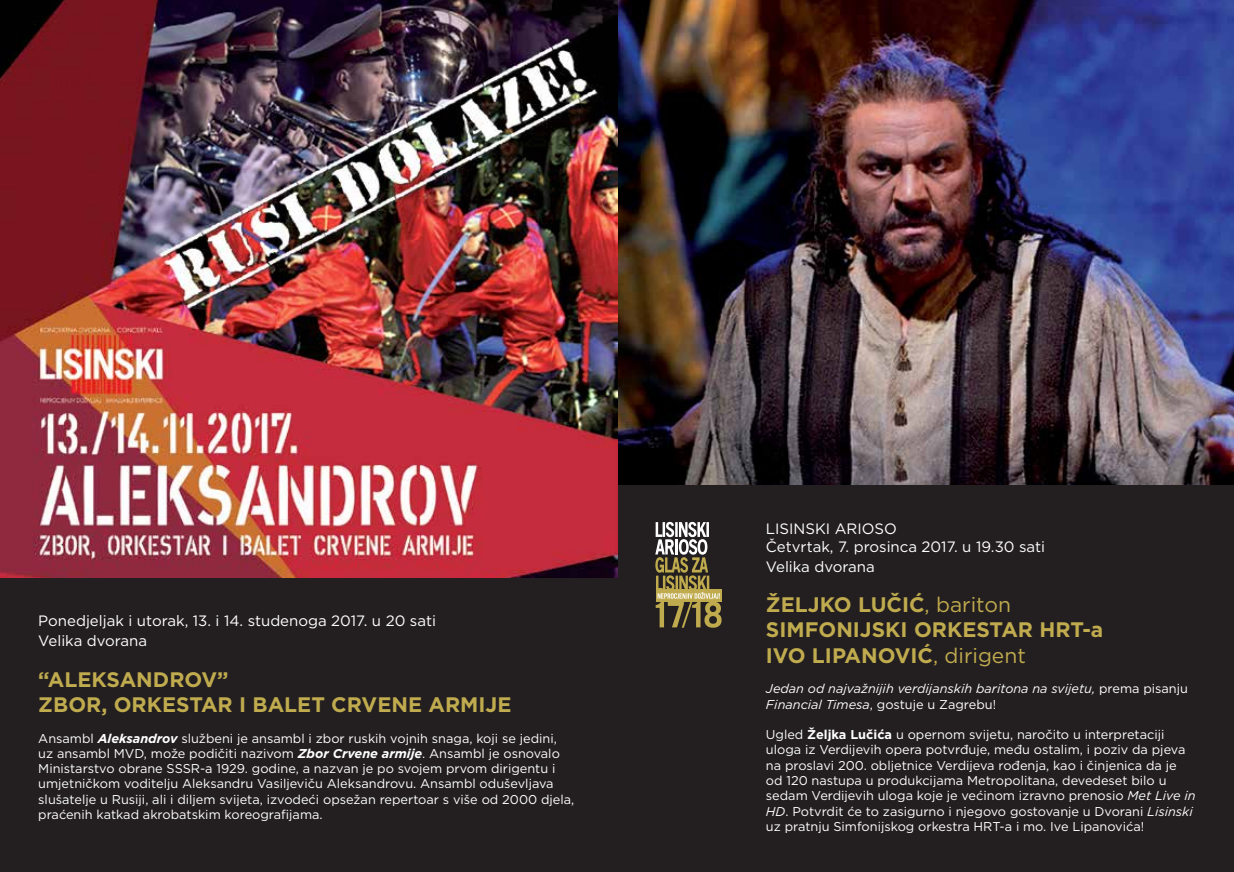
<style>
.page{position:relative;width:1234px;height:872px;background:#fff}
.page>*{position:absolute;margin:0;border:0;box-sizing:border-box;transform-origin:0 0}
.t1{font:700 21px/25.2px "Gotham";color:#c0ab4e}
.t2{font:15px/18px "Gotham";color:#fff}
.t3{font:12.75px/15.3px "Gotham";color:#fff}
.t4{font:italic 12.75px/15.3px "Gotham";color:#fff}
.s1{font-weight:700;font-style:italic}
.s2{font-weight:400}
.s3{font-style:normal}
.s4{font-weight:700}
.s5{font-style:italic}
</style>
<div class="page">
<img style="left:617px;top:0;width:616px;height:486px">
<div style="left:617px;top:486px;width:616px;height:386px;background:#231f20"></div>
<svg style="left:655px;top:522px;width:66px;height:105px"></svg>
<img style="left:0;top:0;width:617px;height:578px">
<div style="left:0;top:578px;width:617px;height:294px;background:#231f20"></div>
<p class="t2" style="left:38px;top:611px;width:399px;line-height:19.8px">Ponedjeljak i utorak, 13. i 14. studenoga 2017. u 20 sati<br>Velika dvorana</p>
<h1 class="t1" style="left:38px;top:666px;width:474px">“ALEKSANDROV”<br>ZBOR, ORKESTAR I BALET CRVENE ARMIJE</h1>
<p class="t3" style="left:38px;top:730px;width:537px">Ansambl <span class="s1">Aleksandrov</span> službeni je ansambl i zbor ruskih vojnih snaga, koji se jedini, uz ansambl MVD, može podičiti nazivom <span class="s1">Zbor Crvene armije</span>. Ansambl je osnovalo Ministarstvo obrane SSSR-a 1929. godine, a nazvan je po svojem prvom dirigentu i umjetničkom voditelju Aleksandru Vasiljeviču Aleksandrovu. Ansambl oduševljava slušatelje u Rusiji, ali i diljem svijeta, izvodeći opsežan repertoar s više od 2000 djela, praćenih katkad akrobatskim koreografijama.</p>
<p class="t2" style="left:765px;top:519px;width:281px">LISINSKI ARIOSO<br>Četvrtak, 7. prosinca 2017. u 19.30 sati</p>
<p class="t2" style="left:765px;top:557px;width:110px">Velika dvorana</p>
<h1 class="t1" style="left:765px;top:592px;width:339px">ŽELJKO LUČIĆ<span class="s2">, bariton<br></span>SIMFONIJSKI ORKESTAR HRT-a<br>IVO LIPANOVIĆ<span class="s2">, dirigent</span></h1>
<p class="t4" style="left:765px;top:681px;width:423px">Jedan od najvažnijih verdijanskih baritona na svijetu, <span class="s3">prema pisanju<br></span>Financial Timesa<span class="s3">, gostuje u Zagrebu!</span></p>
<p class="t3" style="left:765px;top:726px;width:431px">Ugled <span class="s4">Željka Lučića</span> u opernom svijetu, naročito u interpretaciji uloga iz Verdijevih opera potvrđuje, među ostalim, i poziv da pjeva na proslavi 200. obljetnice Verdijeva rođenja, kao i činjenica da je od 120 nastupa u produkcijama Metropolitana, devedeset bilo u sedam Verdijevih uloga koje je većinom izravno prenosio <span class="s5">Met Live in HD</span>. Potvrdit će to zasigurno i njegovo gostovanje u Dvorani <span class="s5">Lisinski </span>uz pratnju Simfonijskog orkestra HRT-a i mo. Ive Lipanovića!</p>
</div>
